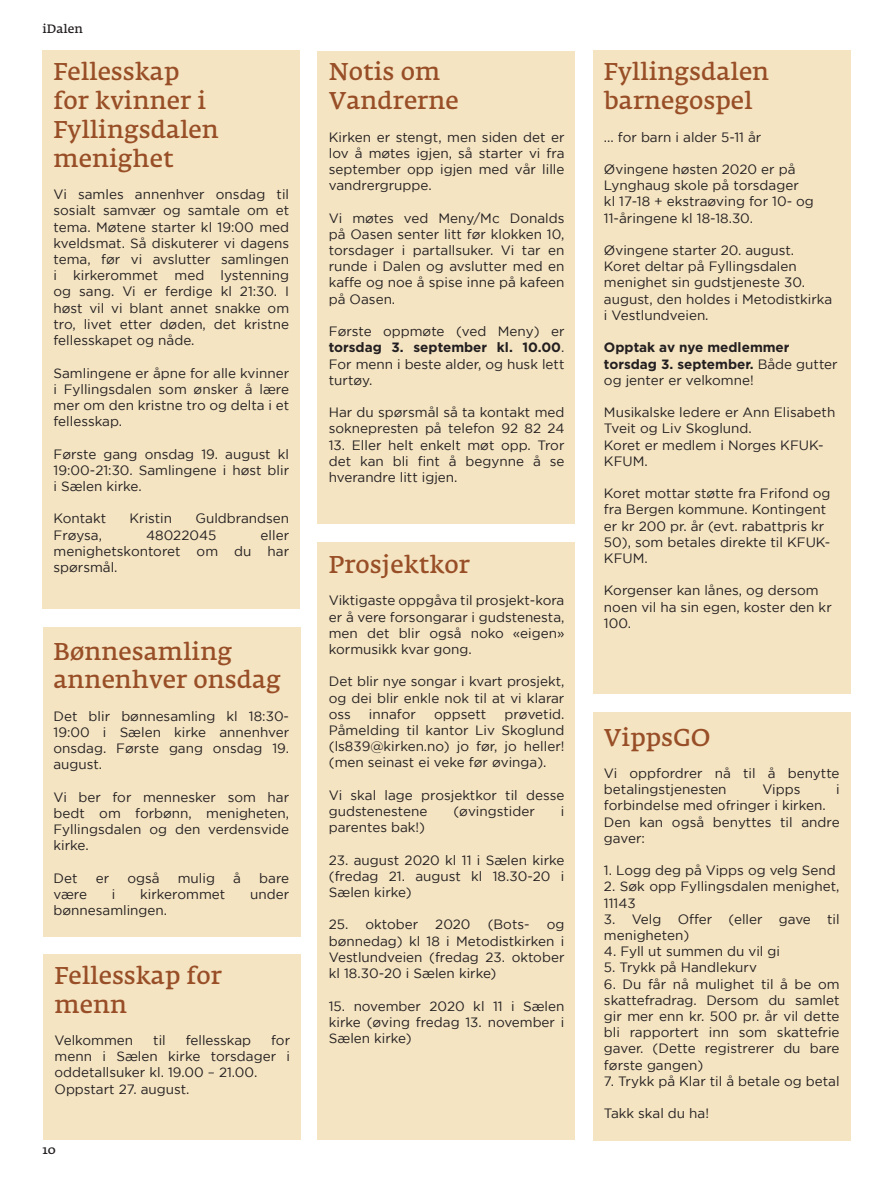
<style>
.page{position:relative;width:893px;height:1191px;background:#fff}
.page>*{position:absolute;margin:0;border:0;box-sizing:border-box;transform-origin:0 0}
.Overskrift_notiser{font:24px/28.8px "Fedra Serif A Pro";color:#984e26}
.t1{font:13.5px/16.2px "Gotham";color:#231f20;text-align:justify}
.t2{font:700 13.5px/16.2px "Gotham";color:#231f20}
.t3{font:12px "Fedra Serif A Pro";color:#231f20}
.s1{font-weight:700}
.s2{font-weight:400}
</style>
<div class="page">
<div style="left:43px;top:51px;width:257px;height:558px;background:#f4e4c2"></div>
<div style="left:44px;top:627px;width:257px;height:309px;background:#f4e4c2"></div>
<div style="left:318px;top:51px;width:257px;height:473px;background:#f4e4c2"></div>
<div style="left:44px;top:954px;width:257px;height:186px;background:#f4e4c2"></div>
<div style="left:318px;top:542px;width:257px;height:598px;background:#f4e4c2"></div>
<div style="left:593px;top:51px;width:257px;height:643px;background:#f4e4c2"></div>
<div style="left:593px;top:712px;width:257px;height:428px;background:#f4e4c2"></div>
<p class="t3" style="left:43px;top:22px;width:42px">iDalen</p>
<p class="Overskrift_notiser" style="left:54px;top:58px;width:167px">Fellesskap for kvinner i<br>Fyllingsdalen menighet</p>
<p class="t1" style="left:54px;top:186px;width:237px">Vi samles annenhver onsdag til sosialt samvær og samtale om et tema. Møtene starter kl 19:00 med kveldsmat. Så diskuterer vi dagens tema, før vi avslutter samlingen i kirkerommet med lystenning og sang. Vi er ferdige kl 21:30. I høst vil vi blant annet snakke om tro, livet etter døden, det kristne fellesskapet og nåde.</p>
<p class="t1" style="left:54px;top:364px;width:237px">Samlingene er åpne for alle kvinner i Fyllingsdalen som ønsker å lære mer om den kristne tro og delta i et fellesskap.</p>
<p class="t1" style="left:54px;top:445px;width:237px">Første gang onsdag 19. august kl 19:00-21:30. Samlingene i høst blir i Sælen kirke.</p>
<p class="t1" style="left:54px;top:510px;width:54px">Kontakt</p>
<p class="t1" style="left:129px;top:510px;width:44px">Kristin</p>
<p class="t1" style="left:196px;top:510px;width:95px">Guldbrandsen</p>
<p class="t1" style="left:54px;top:526px;width:50px">Frøysa,</p>
<p class="t1" style="left:146px;top:526px;width:72px">48022045</p>
<p class="t1" style="left:54px;top:526px;width:237px;text-indent:207px">eller menighetskontoret om du har spørsmål.</p>
<p class="Overskrift_notiser" style="left:54px;top:636px;width:229px">Bønnesamling annenhver onsdag</p>
<p class="t1" style="left:54px;top:707px;width:237px">Det blir bønnesamling kl 18:30- 19:00 i Sælen kirke annenhver onsdag. Første gang onsdag 19. august.</p>
<p class="t1" style="left:54px;top:788px;width:237px">Vi ber for mennesker som har bedt om forbønn, menigheten, Fyllingsdalen og den verdensvide kirke.</p>
<p class="t1" style="left:54px;top:869px;width:26px">Det</p>
<p class="t1" style="left:96px;top:869px;width:15px">er</p>
<p class="t1" style="left:127px;top:869px;width:34px">også</p>
<p class="t1" style="left:178px;top:869px;width:39px">mulig</p>
<p class="t1" style="left:233px;top:869px;width:9px">å</p>
<p class="t1" style="left:259px;top:869px;width:31px">bare</p>
<p class="t1" style="left:54px;top:886px;width:35px">være</p>
<p class="t1" style="left:112px;top:886px;width:5px">i</p>
<p class="t1" style="left:140px;top:886px;width:87px">kirkerommet</p>
<p class="t1" style="left:250px;top:886px;width:41px">under</p>
<p class="t1" style="left:54px;top:902px;width:115px">bønnesamlingen.</p>
<p class="Overskrift_notiser" style="left:55px;top:961px;width:169px">Fellesskap for menn</p>
<p class="t1" style="left:55px;top:1032px;width:80px">Velkommen</p>
<p class="t1" style="left:153px;top:1032px;width:14px">til</p>
<p class="t1" style="left:186px;top:1032px;width:67px">fellesskap</p>
<p class="t1" style="left:55px;top:1032px;width:237px;text-indent:217px">for menn i Sælen kirke torsdager i oddetallsuker kl. 19.00 – 21.00.</p>
<p class="t1" style="left:55px;top:1080px;width:136px">Oppstart 27. august.</p>
<p class="t3" style="left:43px;top:1142px;width:15px">10</p>
<p class="Overskrift_notiser" style="left:329px;top:58px;width:132px">Notis om<br>Vandrerne</p>
<p class="t1" style="left:329px;top:128px;width:237px">Kirken er stengt, men siden det er lov å møtes igjen, så starter vi fra september opp igjen med vår lille vandrergruppe.</p>
<p class="t1" style="left:329px;top:209px;width:237px">Vi møtes ved Meny/Mc Donalds på Oasen senter litt før klokken 10, torsdager i partallsuker. Vi tar en runde i Dalen og avslutter med en kaffe og noe å spise inne på kafeen på Oasen.</p>
<p class="t1" style="left:329px;top:323px;width:237px">Første oppmøte (ved Meny) er <span class="s1">torsdag 3. september kl. 10.00</span>.<br>For menn i beste alder, og husk lett turtøy.</p>
<p class="t1" style="left:329px;top:404px;width:237px">Har du spørsmål så ta kontakt med soknepresten på telefon 92 82 24</p>
<p class="t1" style="left:329px;top:436px;width:237px">13. Eller helt enkelt møt opp. Tror det kan bli fint å begynne å se hverandre litt igjen.</p>
<p class="Overskrift_notiser" style="left:329px;top:550px;width:143px">Prosjektkor</p>
<p class="t1" style="left:329px;top:592px;width:237px">Viktigaste oppgåva til prosjekt-kora er å vere forsongarar i gudstenesta, men det blir også noko «eigen» kormusikk kvar gong.</p>
<p class="t1" style="left:329px;top:673px;width:237px">Det blir nye songar i kvart prosjekt, og dei blir enkle nok til at vi klarar oss</p>
<p class="t1" style="left:369px;top:705px;width:49px">innafor</p>
<p class="t1" style="left:434px;top:705px;width:54px">oppsett</p>
<p class="t1" style="left:329px;top:705px;width:237px;text-indent:176px">prøvetid.<br>Påmelding til kantor Liv Skoglund (ls839@kirken.no) jo før, jo heller! (men seinast ei veke før øvinga).</p>
<p class="t1" style="left:329px;top:786px;width:237px">Vi skal lage prosjektkor til desse gudstenestene</p>
<p class="t1" style="left:453px;top:803px;width:83px">(øvingstider</p>
<p class="t1" style="left:561px;top:803px;width:5px">i</p>
<p class="t1" style="left:329px;top:819px;width:98px">parentes bak!)</p>
<p class="t1" style="left:329px;top:851px;width:237px">23. august 2020 kl 11 i Sælen kirke (fredag 21. august kl 18.30-20 i Sælen kirke)</p>
<p class="t1" style="left:329px;top:916px;width:91px">25. oktober</p>
<p class="t1" style="left:435px;top:916px;width:37px">2020</p>
<p class="t1" style="left:488px;top:916px;width:44px">(Bots-</p>
<p class="t1" style="left:329px;top:916px;width:237px;text-indent:218px">og bønnedag) kl 18 i Metodistkirken i Vestlundveien (fredag 23. oktober kl 18.30-20 i Sælen kirke)</p>
<p class="t1" style="left:329px;top:997px;width:237px">15. november 2020 kl 11 i Sælen kirke (øving fredag 13. november i Sælen kirke)</p>
<p class="Overskrift_notiser" style="left:604px;top:58px;width:167px">Fyllingsdalen barnegospel</p>
<p class="t1" style="left:604px;top:128px;width:159px">... for barn i alder 5-11 år</p>
<p class="t1" style="left:604px;top:161px;width:211px;text-align:left">Øvingene høsten 2020 er på<br>Lynghaug skole på torsdager<br>kl 17-18 + ekstraøving for 10- og<br>11-åringene kl 18-18.30.</p>
<p class="t1" style="left:604px;top:242px;width:230px;text-align:left">Øvingene starter 20. august.<br>Koret deltar på Fyllingsdalen menighet sin gudstjeneste 30. august, den holdes i Metodistkirka i Vestlundveien.</p>
<p class="t2" style="left:604px;top:339px;width:235px">Opptak av nye medlemmer torsdag 3. september. <span class="s2">Både gutter og jenter er velkomne!</span></p>
<p class="t1" style="left:604px;top:404px;width:233px">Musikalske ledere er Ann Elisabeth<br>Tveit og Liv Skoglund.</p>
<p class="t1" style="left:604px;top:436px;width:221px">Koret er medlem i Norges KFUK-<br>KFUM.</p>
<p class="t1" style="left:604px;top:485px;width:228px;text-align:left">Koret mottar støtte fra Frifond og fra Bergen kommune. Kontingent er kr 200 pr. år (evt. rabattpris kr<br>50), som betales direkte til KFUK-<br>KFUM.</p>
<p class="t1" style="left:604px;top:582px;width:229px;text-align:left">Korgenser kan lånes, og dersom noen vil ha sin egen, koster den kr<br>100.</p>
<p class="Overskrift_notiser" style="left:604px;top:722px;width:108px">VippsGO</p>
<p class="t1" style="left:604px;top:765px;width:237px">Vi oppfordrer nå til å benytte betalingstjenesten</p>
<p class="t1" style="left:762px;top:781px;width:40px">Vipps</p>
<p class="t1" style="left:836px;top:781px;width:5px">i</p>
<p class="t1" style="left:604px;top:797px;width:223px">forbindelse med ofringer i kirken.</p>
<p class="t1" style="left:604px;top:813px;width:237px">Den kan også benyttes til andre gaver:</p>
<p class="t1" style="left:604px;top:862px;width:233px">1. Logg deg på Vipps og velg Send</p>
<p class="t1" style="left:604px;top:878px;width:237px">2. Søk opp Fyllingsdalen menighet,<br>11143</p>
<p class="t1" style="left:604px;top:910px;width:237px">3. Velg Offer (eller gave til menigheten)</p>
<p class="t1" style="left:604px;top:943px;width:178px">4. Fyll ut summen du vil gi</p>
<p class="t1" style="left:604px;top:959px;width:155px">5. Trykk på Handlekurv</p>
<p class="t1" style="left:604px;top:975px;width:237px">6. Du får nå mulighet til å be om skattefradrag. Dersom du samlet gir mer enn kr. 500 pr. år vil dette bli rapportert inn som skattefrie gaver. (Dette registrerer du bare første gangen)</p>
<p class="t1" style="left:604px;top:1072px;width:237px">7. Trykk på Klar til å betale og betal</p>
<p class="t1" style="left:604px;top:1105px;width:107px">Takk skal du ha!</p>
</div>
